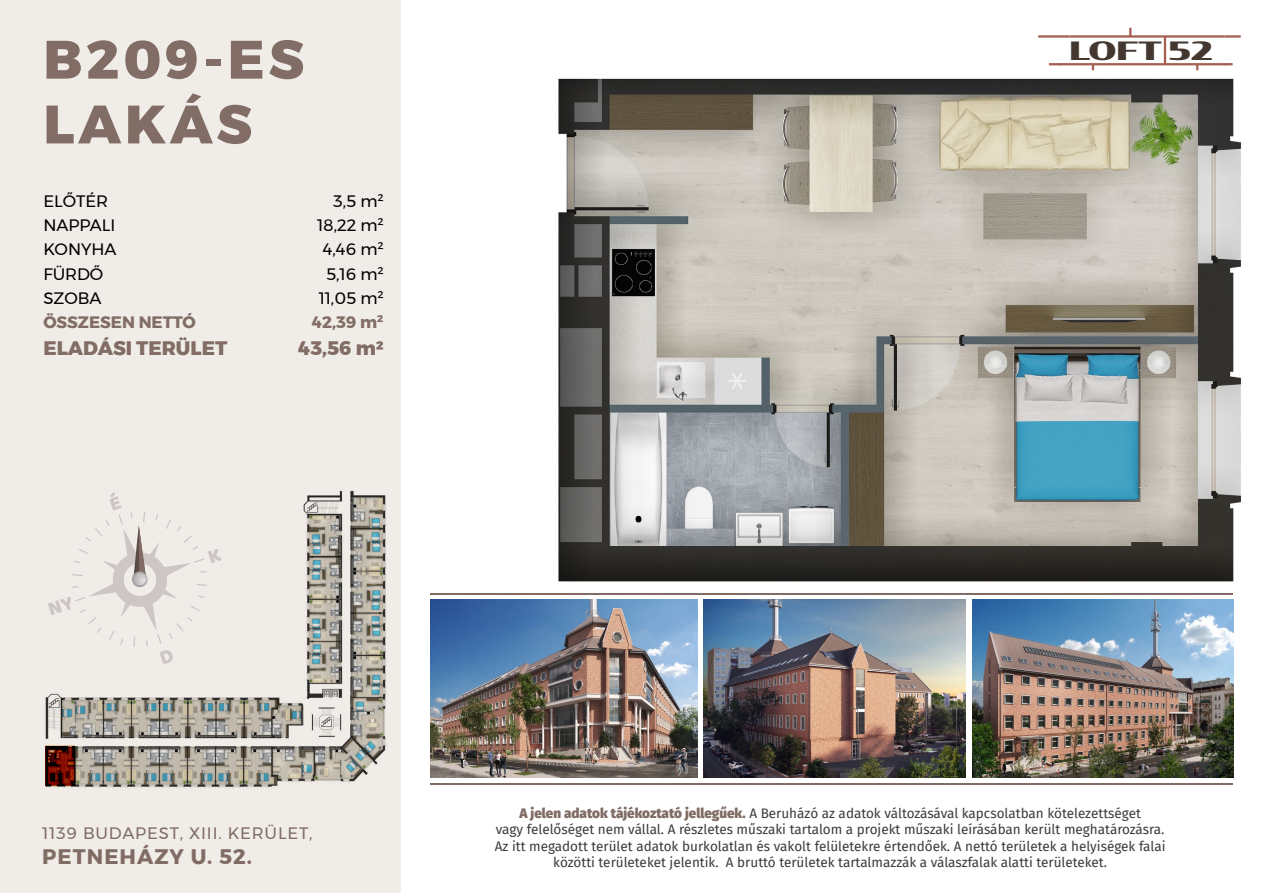
<style>
.page{position:relative;width:1263px;height:893px;background:#fff}
.page>*{position:absolute;margin:0;border:0;box-sizing:border-box;transform-origin:0 0}
.t1{font:800 54px/64.8px "Montserrat";letter-spacing:.075em;color:#816d65}
.t2{font:900 25.05px "Condor Wide";color:#43372f}
.t3{font:700 21px "Montserrat";letter-spacing:.05em;color:#806c64}
.t4{font:800 19.5px "Montserrat";color:#816d65}
.t5{font:16.5px "Montserrat";color:#000}
.t6{font:16.5px "Montserrat";letter-spacing:.05em;color:#806c64}
.t7{font:700 16.5px "Montserrat";color:#816d65}
.t8{font:13.5px/16.2px "Fira Sans";color:#3b3a3e;text-align:center}
.s1{font-weight:900;color:#806c64}
</style>
<div class="page">
<div style="left:0;top:0;width:400px;height:893px;background:#f0ece7"></div>
<svg style="left:1129px;top:28px;width:2px;height:7px"></svg>
<hr style="left:1224px;top:35px;width:17px;height:3px;background:#a55e4f">
<svg style="left:1049px;top:63px;width:9px;height:2px"></svg>
<hr style="left:1038px;top:35px;width:31px;height:3px;background:#a55e4f">
<svg style="left:1226px;top:63px;width:7px;height:2px"></svg>
<hr style="left:1069px;top:35px;width:155px;height:3px;background:#a55e4f">
<hr style="left:1058px;top:63px;width:168px;height:2px;background:#a55e4f">
<hr style="left:1164px;top:36px;width:2px;height:28px;background:#a55e4f">
<img style="left:972px;top:599px;width:261px;height:179px">
<hr style="left:430px;top:593px;width:803px;height:1px;background:#806c64">
<hr style="left:430px;top:784px;width:803px;height:1px;background:#806c64">
<img style="left:431px;top:599px;width:266px;height:179px">
<img style="left:704px;top:599px;width:262px;height:179px">
<img style="left:45px;top:472px;width:356px;height:341px">
<img style="left:558px;top:78px;width:684px;height:504px">
<svg style="left:48px;top:492px;width:173px;height:172px"></svg>
<img style="left:132px;top:572px;width:15px;height:14px">
<svg style="left:46px;top:745px;width:29px;height:41px"></svg>
<h1 class="t1" style="left:43px;top:27px;width:262px">B209-ES<br>LAKÁS</h1>
<p class="t5" style="left:43px;top:189px;width:66px">ELŐTÉR</p>
<p class="t5" style="left:333px;top:189px;width:52px">3,5 m²</p>
<p class="t5" style="left:43px;top:213px;width:74px">NAPPALI</p>
<p class="t5" style="left:317px;top:213px;width:68px">18,22 m²</p>
<p class="t5" style="left:43px;top:237px;width:75px">KONYHA</p>
<p class="t5" style="left:323px;top:237px;width:62px">4,46 m²</p>
<p class="t5" style="left:43px;top:261px;width:61px">FÜRDŐ</p>
<p class="t5" style="left:326px;top:261px;width:59px">5,16 m²</p>
<p class="t5" style="left:43px;top:285px;width:60px">SZOBA</p>
<p class="t5" style="left:319px;top:285px;width:66px">11,05 m²</p>
<p class="t7" style="left:43px;top:309px;width:154px">ÖSSZESEN NETTÓ</p>
<p class="t7" style="left:312px;top:309px;width:73px">42,39 m²</p>
<h3 class="t4" style="left:43px;top:332px;width:185px">ELADÁSI TERÜLET</h3>
<h3 class="t4" style="left:298px;top:332px;width:87px">43,56 m2</h3>
<h2 class="t2" style="left:1069px;top:33px;width:145px">LOFT 52</h2>
<p class="t6" style="left:42px;top:821px;width:272px">1139 BUDAPEST, XIII. KERÜLET,</p>
<h3 class="t3" style="left:42px;top:840px;width:211px">PETNEHÁZY U. 52.</h3>
<p class="t8" style="left:495px;top:805px;width:672px"><span class="s1">A jelen adatok tájékoztató jellegűek.</span> A Beruházó az adatok változásával kapcsolatban kötelezettséget<br>vagy felelőséget nem vállal. A részletes műszaki tartalom a projekt műszaki leírásában került meghatározásra.<br>Az itt megadott terület adatok burkolatlan és vakolt felületekre értendőek. A nettó területek a helyiségek falai közötti területeket jelentik. A bruttó területek tartalmazzák a válaszfalak alatti területeket.</p>
</div>
